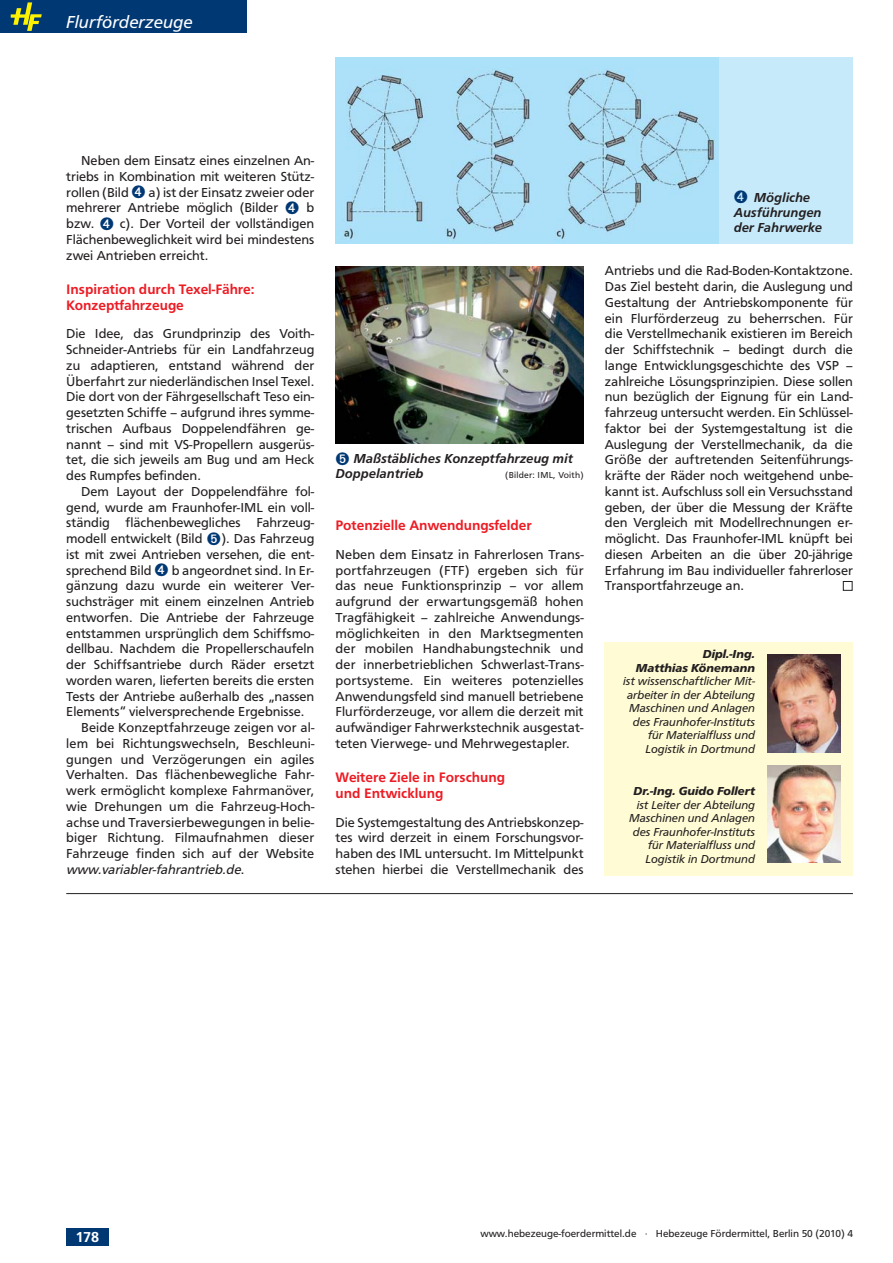
<style>
.page{position:relative;width:893px;height:1263px;background:#fff}
.page>*{position:absolute;margin:0;border:0;box-sizing:border-box;transform-origin:0 0}
.t1{font:italic 18px "Frutus T";color:#fff}
.t2{font:500 15px "Frutus T";color:#fff}
.t3{font:500 14.25px/15.8px "Frutus T";color:#ed1c24}
.t4{font:13.5px/15.8px "Frutus T";color:#231f20;text-align:justify}
.t5{font:italic 500 13.5px/15px "Frutus T";color:#231f20}
.t6{font:italic 13.5px "Frutus T";color:#231f20}
.t7{font:12.75px "Zapf Dingbats ITC";color:#fff}
.t8{font:italic 12px/13.5px "Frutus T";color:#231f20;text-align:right}
.t9{font:italic 700 12px/13.5px "Frutus T";color:#231f20;text-align:right}
.t10{font:10.5px "Frutus T";color:#231f20}
.t11{font:9px "Frutus T";letter-spacing:.025em;color:#231f20}
.s1{color:#003874}
.s2{font-style:normal}
.s3{font-family:"Eurostile"}
</style>
<div class="page">
<div style="left:66px;top:1228px;width:43px;height:17px;background:#003874"></div>
<div style="left:0;top:0;width:247px;height:32px;background:#003874"></div>
<svg style="left:11px;top:2px;width:31px;height:29px"></svg>
<div style="left:605px;top:642px;width:248px;height:234px;background:#fffcd5"></div>
<img style="left:768px;top:654px;width:72px;height:98px">
<img style="left:768px;top:765px;width:72px;height:98px">
<div style="left:336px;top:58px;width:517px;height:186px;background:#c7eafb"></div>
<img style="left:336px;top:58px;width:383px;height:186px">
<hr style="left:66px;top:893px;width:787px;height:1px;background:#231f20">
<img style="left:336px;top:267px;width:248px;height:177px">
<h1 class="t1" style="left:66px;top:13px;width:128px">Flurförderzeuge</h1>
<p class="t4" style="left:66px;top:153px;width:250px;text-indent:15px">Neben dem Einsatz eines einzelnen An&shy;triebs in Kombination mit weiteren Stütz&shy;rollen (Bild <span class="s1">➍</span> a) ist der Einsatz zweier oder mehrerer Antriebe möglich (Bilder <span class="s1">➍</span> b bzw. <span class="s1">➍</span> c). Der Vorteil der vollständigen Flächenbeweglichkeit wird bei mindestens zwei Antrieben erreicht.</p>
<p class="t3" style="left:66px;top:282px;width:190px">Inspiration durch Texel-Fähre:<br>Konzeptfahrzeuge</p>
<p class="t4" style="left:66px;top:326px;width:250px">Die Idee, das Grundprinzip des Voith-Schneider-Antriebs für ein Landfahrzeug zu adaptieren, entstand während der Überfahrt zur niederländischen Insel Texel.<br>Die dort von der Fährgesellschaft Teso ein&shy;gesetzten Schiffe – aufgrund ihres symme&shy;trischen Aufbaus Doppelendfähren ge&shy;nannt – sind mit VS-Propellern ausgerüs&shy;tet, die sich jeweils am Bug und am Heck des Rumpfes befinden.</p>
<p class="t4" style="left:81px;top:484px;width:235px">Dem Layout der Doppelendfähre fol-</p>
<p class="t4" style="left:66px;top:500px;width:250px">gend, wurde am Fraunhofer-IML ein voll-</p>
<p class="t4" style="left:66px;top:515px;width:249px">ständig flächenbewegliches Fahrzeug-</p>
<p class="t4" style="left:66px;top:531px;width:250px">modell entwickelt (Bild <span class="s1">➎</span>). Das Fahrzeug</p>
<p class="t4" style="left:66px;top:547px;width:250px">ist mit zwei Antrieben versehen, die ent-</p>
<p class="t4" style="left:66px;top:563px;width:249px">sprechend Bild <span class="s1">➍</span> b angeordnet sind. In Er-</p>
<p class="t4" style="left:66px;top:578px;width:249px">gänzung dazu wurde ein weiterer Ver-</p>
<p class="t4" style="left:66px;top:594px;width:250px">suchsträger mit einem einzelnen Antrieb</p>
<p class="t4" style="left:66px;top:610px;width:250px">entworfen. Die Antriebe der Fahrzeuge</p>
<p class="t4" style="left:66px;top:626px;width:250px">entstammen ursprünglich dem Schiffsmo-</p>
<p class="t4" style="left:66px;top:641px;width:250px">dellbau. Nachdem die Propellerschaufeln</p>
<p class="t4" style="left:66px;top:657px;width:250px">der Schiffsantriebe durch Räder ersetzt</p>
<p class="t4" style="left:66px;top:673px;width:250px">worden waren, lieferten bereits die ersten</p>
<p class="t4" style="left:66px;top:689px;width:250px">Tests der Antriebe außerhalb des „nassen</p>
<p class="t4" style="left:66px;top:704px;width:240px">Elements“ vielversprechende Ergebnisse.</p>
<p class="t4" style="left:81px;top:720px;width:235px">Beide Konzeptfahrzeuge zeigen vor al-</p>
<p class="t4" style="left:66px;top:736px;width:250px">lem bei Richtungswechseln, Beschleuni-</p>
<p class="t4" style="left:66px;top:752px;width:250px">gungen und Verzögerungen ein agiles</p>
<p class="t4" style="left:66px;top:767px;width:249px">Verhalten. Das flächenbewegliche Fahr-</p>
<p class="t4" style="left:66px;top:783px;width:250px">werk ermöglicht komplexe Fahrmanöver,</p>
<p class="t4" style="left:66px;top:799px;width:250px">wie Drehungen um die Fahrzeug-Hoch-</p>
<p class="t4" style="left:66px;top:815px;width:250px">achse und Traversierbewegungen in belie-</p>
<p class="t4" style="left:66px;top:830px;width:250px">biger Richtung. Filmaufnahmen dieser</p>
<p class="t4" style="left:66px;top:846px;width:249px">Fahrzeuge finden sich auf der Website</p>
<p class="t6" style="left:66px;top:863px;width:180px">www.variabler-fahrantrieb.de<span class="s2">.</span></p>
<p class="t5" style="left:336px;top:452px;width:239px"><span class="s1">➎</span> Maßstäbliches Konzeptfahrzeug mit<br>Doppelantrieb</p>
<p class="t11" style="left:505px;top:471px;width:80px">(Bilder: IML, Voith)</p>
<p class="t3" style="left:336px;top:518px;width:198px">Potenzielle Anwendungsfelder</p>
<p class="t4" style="left:336px;top:547px;width:250px">Neben dem Einsatz in Fahrerlosen Trans&shy;portfahrzeugen (FTF) ergeben sich für das neue Funktionsprinzip – vor allem aufgrund der erwartungsgemäß hohen Tragfähigkeit – zahlreiche Anwendungs&shy;möglichkeiten in den Marktsegmenten der mobilen Handhabungstechnik und der innerbetrieblichen Schwerlast-Trans&shy;portsysteme. Ein weiteres potenzielles Anwendungsfeld sind manuell betriebene Flurförderzeuge, vor allem die derzeit mit aufwändiger Fahrwerkstechnik ausgestat&shy;teten Vierwege- und Mehrwegestapler.</p>
<p class="t3" style="left:336px;top:770px;width:171px">Weitere Ziele in Forschung und Entwicklung</p>
<p class="t4" style="left:336px;top:815px;width:250px">Die Systemgestaltung des Antriebskonzep&shy;tes wird derzeit in einem Forschungsvor&shy;haben des IML untersucht. Im Mittelpunkt stehen hierbei die Verstellmechanik des</p>
<p class="t5" style="left:734px;top:190px;width:90px"><span class="s1">➍</span> Mögliche<br>Ausführungen der Fahrwerke</p>
<p class="t4" style="left:605px;top:263px;width:250px">Antriebs und die Rad-Boden-Kontaktzone.<br>Das Ziel besteht darin, die Auslegung und Gestaltung der Antriebskomponente für ein Flurförderzeug zu beherrschen. Für die Verstellmechanik existieren im Bereich der Schiffstechnik – bedingt durch die lange Entwicklungsgeschichte des VSP – zahlreiche Lösungsprinzipien. Diese sollen nun bezüglich der Eignung für ein Land&shy;fahrzeug untersucht werden. Ein Schlüssel&shy;faktor bei der Systemgestaltung ist die Auslegung der Verstellmechanik, da die Größe der auftretenden Seitenführungs&shy;kräfte der Räder noch weitgehend unbe&shy;kannt ist. Aufschluss soll ein Versuchsstand geben, der über die Messung der Kräfte den Vergleich mit Modellrechnungen er&shy;möglicht. Das Fraunhofer-IML knüpft bei diesen Arbeiten an die über 20-jährige Erfahrung im Bau individueller fahrerloser Transportfahrzeuge an.</p>
<p class="t7" style="left:843px;top:581px;width:11px">■</p>
<p class="t9" style="left:636px;top:648px;width:121px">Dipl.-Ing.<br>Matthias Könemann</p>
<p class="t8" style="left:623px;top:675px;width:134px">ist wissenschaftlicher Mit&shy;arbeiter in der Abteilung<br>Maschinen und Anlagen des Fraunhofer-Instituts für Materialfluss und<br>Logistik in Dortmund</p>
<p class="t9" style="left:634px;top:785px;width:123px">Dr.-Ing. Guido Follert</p>
<p class="t8" style="left:629px;top:799px;width:127px">ist Leiter der Abteilung<br>Maschinen und Anlagen des Fraunhofer-Instituts für Materialfluss und<br>Logistik in Dortmund</p>
<p class="t2" style="left:76px;top:1230px;width:25px">178</p>
<p class="t10" style="left:480px;top:1228px;width:374px">www.hebezeuge-foerdermittel.de <span class="s3">·</span> Hebezeuge Fördermittel, Berlin 50 (2010) 4</p>
</div>
